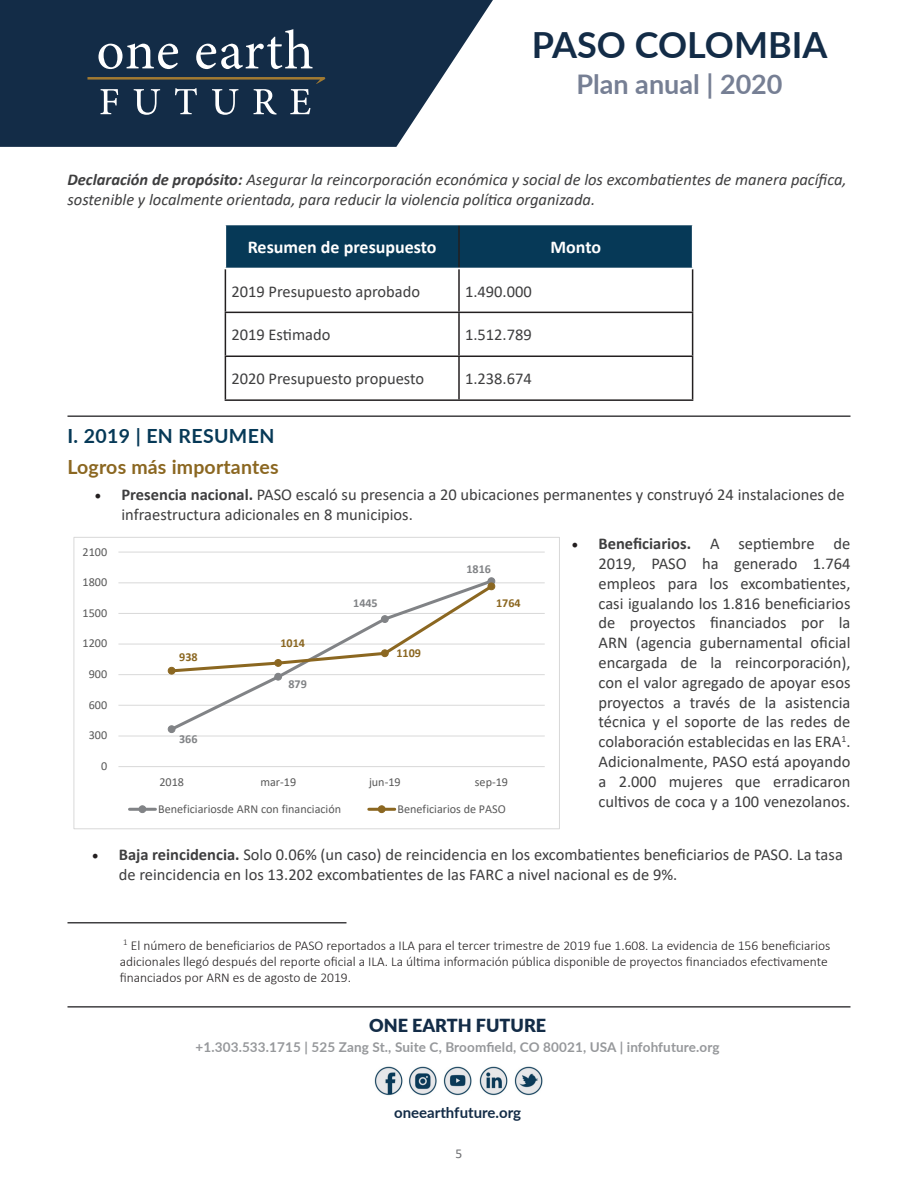
<style>
.page{position:relative;width:918px;height:1188px;background:#fff}
.page>*{position:absolute;margin:0;border:0;box-sizing:border-box;transform-origin:0 0}
.t1{font:700 36px "Lato";color:#132c47}
.t2{font:700 27px "Lato";color:#767f94}
.t3{font:700 19.5px "Lato";letter-spacing:.01em;color:#8b6721}
.t4{font:700 19.5px "Lato";letter-spacing:.02em;color:#063957}
.t5{font:700 18px "Calibri";color:#fff}
.t6{font:900 18px "Lato";color:#132c47}
.t7{font:16.5px/19.8px "Calibri";color:#3e3e3f}
.t8{font:italic 16.5px/19.8px "Calibri";color:#3e3e3f}
.t9{font:700 15px "Lato";color:#132c47}
.t10{font:300 13.5px/16.2px "Calibri";color:#231f20}
.t11{font:700 13.5px "Lato";letter-spacing:.01em;color:#96989b}
.t12{font:13.5px "Calibri";color:#6c6d70}
.t13{font:12.15px "Calibri";color:#595959}
.t14{font:700 12.15px "Calibri";color:#8b6721}
.t15{font:700 12.15px "Calibri";color:#818386}
.s1{font-weight:700}
.s2{font-family:"Minion Pro";font-size:18px;color:#231f20}
</style>
<div class="page">
<svg style="left:0;top:0;width:493px;height:147px;background:#30465e"></svg>
<svg style="left:98px;top:43px;width:80px;height:26px"></svg>
<svg style="left:196px;top:29px;width:117px;height:40px"></svg>
<svg style="left:87px;top:77px;width:239px;height:38px;background:#37495a"></svg>
<div style="left:226px;top:225px;width:466px;height:43px;background:#063957"></div>
<hr style="left:458px;top:225px;width:2px;height:43px;background:#231f20">
<hr style="left:225px;top:269px;width:1px;height:43px;background:#231f20">
<hr style="left:458px;top:269px;width:2px;height:43px;background:#231f20">
<hr style="left:692px;top:269px;width:1px;height:43px;background:#231f20">
<hr style="left:225px;top:312px;width:234px;height:1px;background:#231f20">
<hr style="left:225px;top:313px;width:1px;height:43px;background:#231f20">
<hr style="left:459px;top:312px;width:234px;height:1px;background:#231f20">
<hr style="left:458px;top:313px;width:2px;height:43px;background:#231f20">
<hr style="left:692px;top:313px;width:1px;height:43px;background:#231f20">
<hr style="left:225px;top:356px;width:234px;height:1px;background:#231f20">
<hr style="left:225px;top:357px;width:1px;height:42px;background:#231f20">
<hr style="left:459px;top:356px;width:234px;height:1px;background:#231f20">
<hr style="left:458px;top:357px;width:2px;height:42px;background:#231f20">
<hr style="left:692px;top:357px;width:1px;height:42px;background:#231f20">
<hr style="left:225px;top:399px;width:234px;height:2px;background:#231f20">
<hr style="left:459px;top:399px;width:234px;height:2px;background:#231f20">
<hr style="left:68px;top:415px;width:782px;height:2px;background:#414042">
<hr style="left:68px;top:1006px;width:782px;height:2px;background:#414042">
<img style="left:374px;top:1066px;width:169px;height:30px">
<hr style="left:68px;top:922px;width:278px;height:2px;background:#414042">
<hr style="left:118px;top:736px;width:427px;height:1px;background:#d9d9d9">
<hr style="left:118px;top:705px;width:427px;height:1px;background:#d9d9d9">
<hr style="left:118px;top:674px;width:427px;height:1px;background:#d9d9d9">
<hr style="left:118px;top:644px;width:427px;height:1px;background:#d9d9d9">
<hr style="left:118px;top:613px;width:427px;height:1px;background:#d9d9d9">
<hr style="left:118px;top:582px;width:427px;height:1px;background:#d9d9d9">
<hr style="left:118px;top:552px;width:427px;height:1px;background:#d9d9d9">
<hr style="left:118px;top:766px;width:427px;height:1px;background:#d9d9d9">
<svg style="left:168px;top:577px;width:327px;height:156px"></svg>
<div style="left:168px;top:726px;width:7px;height:7px;background:#818386;border-radius:50%"></div>
<div style="left:168px;top:725px;width:8px;height:8px;border:1px solid #818386;border-radius:50%"></div>
<div style="left:275px;top:673px;width:7px;height:7px;background:#818386;border-radius:50%"></div>
<div style="left:274px;top:673px;width:8px;height:8px;border:1px solid #818386;border-radius:50%"></div>
<div style="left:488px;top:578px;width:7px;height:7px;background:#818386;border-radius:50%"></div>
<div style="left:487px;top:577px;width:8px;height:8px;border:1px solid #818386;border-radius:50%"></div>
<svg style="left:169px;top:582px;width:327px;height:92px"></svg>
<div style="left:168px;top:667px;width:7px;height:7px;background:#8b6721;border-radius:50%"></div>
<div style="left:168px;top:667px;width:8px;height:8px;border:1px solid #8b6721;border-radius:50%"></div>
<div style="left:275px;top:660px;width:7px;height:6px;background:#8b6721;border-radius:50%"></div>
<div style="left:274px;top:659px;width:8px;height:8px;border:1px solid #8b6721;border-radius:50%"></div>
<div style="left:381px;top:650px;width:7px;height:7px;background:#8b6721;border-radius:50%"></div>
<div style="left:381px;top:649px;width:8px;height:8px;border:1px solid #8b6721;border-radius:50%"></div>
<div style="left:488px;top:583px;width:7px;height:7px;background:#8b6721;border-radius:50%"></div>
<div style="left:487px;top:582px;width:8px;height:8px;border:1px solid #8b6721;border-radius:50%"></div>
<hr style="left:130px;top:808px;width:25px;height:3px;background:#818386">
<div style="left:139px;top:806px;width:7px;height:7px;background:#818386;border-radius:50%"></div>
<div style="left:138px;top:805px;width:8px;height:8px;border:1px solid #818386;border-radius:50%"></div>
<hr style="left:369px;top:808px;width:26px;height:3px;background:#8b6721">
<div style="left:378px;top:806px;width:7px;height:7px;background:#8b6721;border-radius:50%"></div>
<div style="left:378px;top:805px;width:8px;height:8px;border:1px solid #8b6721;border-radius:50%"></div>
<div style="left:73px;top:537px;width:487px;height:292px;border:1px solid #d9d9d9"></div>
<p class="t1" style="left:532px;top:19px;width:297px">PASO COLOMBIA</p>
<p class="t2" style="left:576px;top:64px;width:208px">Plan anual | 2020</p>
<p class="t8" style="left:68px;top:169px;width:781px"><span class="s1">Declaración de propósito:</span> Asegurar la reincorporación económica y social de los excombatientes de manera pacífica, sostenible y localmente orientada, para reducir la violencia política organizada.</p>
<p class="t5" style="left:248px;top:235px;width:190px">Resumen de presupuesto</p>
<p class="t5" style="left:550px;top:235px;width:52px">Monto</p>
<p class="t7" style="left:231px;top:281px;width:190px">2019 Presupuesto aprobado</p>
<p class="t7" style="left:465px;top:281px;width:68px">1.490.000</p>
<p class="t7" style="left:231px;top:325px;width:101px">2019 Estimado</p>
<p class="t7" style="left:465px;top:325px;width:68px">1.512.789</p>
<p class="t7" style="left:231px;top:369px;width:194px">2020 Presupuesto propuesto</p>
<p class="t7" style="left:465px;top:369px;width:68px">1.238.674</p>
<p class="t4" style="left:68px;top:422px;width:208px">I. 2019 | EN RESUMEN</p>
<p class="t3" style="left:68px;top:452px;width:213px">Logros más importantes</p>
<p class="t7" style="left:122px;top:484px;width:725px;text-indent:-27px"><span class="s2">•</span> <span class="s1">Presencia nacional.</span> PASO escaló su presencia a 20 ubicaciones permanentes y construyó 24 instalaciones de infraestructura adicionales en 8 municipios.</p>
<p class="t7" style="left:598px;top:533px;width:254px;text-align:justify;text-indent:-27px"><span class="s2">•</span> <span class="s1">Beneficiarios.</span> A septiembre de 2019, PASO ha generado 1.764 empleos para los excombatientes, casi igualando los 1.816 beneficiarios de proyectos financiados por la ARN (agencia gubernamental oficial encargada de la reincorporación), con el valor agregado de apoyar esos proyectos a través de la asistencia técnica y el soporte de las redes de colaboración establecidas en las ERA<sup>1</sup>.<br>Adicionalmente, PASO está apoyando a 2.000 mujeres que erradicaron cultivos de coca y a 100 venezolanos.</p>
<p class="t7" style="left:119px;top:845px;width:726px;text-indent:-27px"><span class="s2">•</span> <span class="s1">Baja reincidencia.</span> Solo 0.06% (un caso) de reincidencia en los excombatientes beneficiarios de PASO. La tasa de reincidencia en los 13.202 excombatientes de las FARC a nivel nacional es de 9%.</p>
<p class="t13" style="left:83px;top:543px;width:26px">2100</p>
<p class="t15" style="left:466px;top:560px;width:26px">1816</p>
<p class="t13" style="left:83px;top:574px;width:26px">1800</p>
<p class="t14" style="left:496px;top:594px;width:26px">1764</p>
<p class="t15" style="left:353px;top:594px;width:26px">1445</p>
<p class="t13" style="left:83px;top:604px;width:26px">1500</p>
<p class="t14" style="left:280px;top:634px;width:26px">1014</p>
<p class="t13" style="left:83px;top:635px;width:26px">1200</p>
<p class="t14" style="left:396px;top:645px;width:26px">1109</p>
<p class="t14" style="left:179px;top:649px;width:20px">938</p>
<p class="t13" style="left:89px;top:666px;width:20px">900</p>
<p class="t15" style="left:288px;top:675px;width:20px">879</p>
<p class="t13" style="left:89px;top:696px;width:20px">600</p>
<p class="t13" style="left:89px;top:727px;width:20px">300</p>
<p class="t15" style="left:179px;top:730px;width:20px">366</p>
<p class="t13" style="left:101px;top:758px;width:8px">0</p>
<p class="t13" style="left:159px;top:773px;width:26px">2018</p>
<p class="t13" style="left:260px;top:773px;width:37px">mar-19</p>
<p class="t13" style="left:369px;top:773px;width:33px">jun-19</p>
<p class="t13" style="left:475px;top:773px;width:35px">sep-19</p>
<p class="t13" style="left:158px;top:800px;width:185px">Beneficiariosde ARN con financiación</p>
<p class="t13" style="left:398px;top:800px;width:110px">Beneficiarios de PASO</p>
<p class="t10" style="left:120px;top:937px;width:712px"><sup>1</sup> El número de beneficiarios de PASO reportados a ILA para el tercer trimestre de 2019 fue 1.608. La evidencia de 156 beneficiarios adicionales llegó después del reporte oficial a ILA. La última información pública disponible de proyectos financiados efectivamente financiados por ARN es de agosto de 2019.</p>
<p class="t6" style="left:369px;top:1012px;width:179px">ONE EARTH FUTURE</p>
<p class="t11" style="left:196px;top:1037px;width:526px">+1.303.533.1715 | 525 Zang St., Suite C, Broomfield, CO 80021, USA | infohfuture.org</p>
<p class="t9" style="left:394px;top:1101px;width:129px">oneearthfuture.org</p>
<p class="t12" style="left:456px;top:1144px;width:8px">5</p>
</div>
